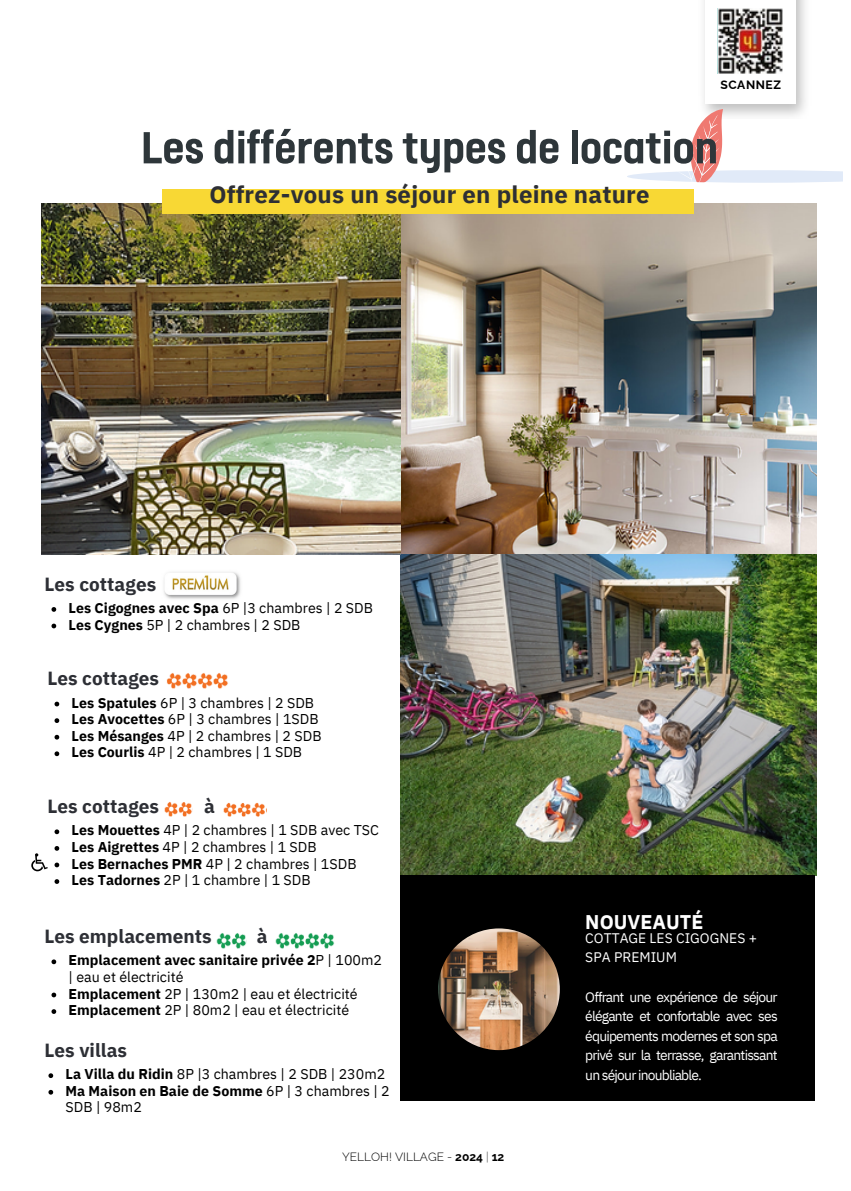
<style>
.page{position:relative;width:851px;height:1191px;background:#fff}
.page>*{position:absolute;margin:0;border:0;box-sizing:border-box;transform-origin:0 0}
.t1{font:700 50px "FS Dillon";color:#2e363a}
.t2{font:700 24px "IBM Plex Sans";letter-spacing:.01em;color:#2d2f35}
.t3{font:700 19.8px "IBM Plex Sans";color:#fff}
.t4{font:700 19px "IBM Plex Sans";color:#2d2f35}
.t5{font:14.2px/16.6px "IBM Plex Sans";color:#000}
.t6{font:700 14.2px/16.6px "IBM Plex Sans";color:#000}
.t7{font:13.8px/19.6px "IBM Plex Sans";letter-spacing:-.06em;color:#fff;text-align:justify}
.t8{font:13.8px/19.6px "IBM Plex Sans";color:#fff}
.t9{font:700 12.2px "Raleway";letter-spacing:.05em;color:#000}
.t10{font:300 12px "Raleway";color:#000}
.s1{font-weight:400}
.s2{font-weight:700}
.s3{font-weight:200}
</style>
<div class="page">
<img style="left:400px;top:204px;width:416px;height:672px">
<img style="left:41px;top:204px;width:359px;height:351px">
<svg style="left:627px;top:109px;width:216px;height:74px"></svg>
<svg style="left:717px;top:8px;width:66px;height:66px"></svg>
<img style="left:718px;top:9px;width:64px;height:64px">
<div style="left:400px;top:875px;width:415px;height:226px;background:#000"></div>
<img style="left:438px;top:928px;width:122px;height:122px;border-radius:50%">
<div style="left:162px;top:190px;width:532px;height:24px;background:#f8d834"></div>
<img style="left:166px;top:673px;width:62px;height:16px">
<img style="left:164px;top:802px;width:29px;height:15px">
<img style="left:223px;top:802px;width:43px;height:15px">
<img style="left:164px;top:572px;width:77px;height:27px">
<img style="left:216px;top:933px;width:30px;height:16px">
<img style="left:275px;top:933px;width:60px;height:16px">
<svg style="left:31px;top:853px;width:17px;height:18px"></svg>
<svg style="left:51px;top:607px;width:5px;height:5px"></svg>
<svg style="left:51px;top:624px;width:5px;height:4px"></svg>
<svg style="left:54px;top:702px;width:5px;height:4px"></svg>
<svg style="left:54px;top:718px;width:5px;height:5px"></svg>
<svg style="left:54px;top:735px;width:5px;height:5px"></svg>
<svg style="left:54px;top:751px;width:5px;height:5px"></svg>
<svg style="left:54px;top:829px;width:5px;height:5px"></svg>
<svg style="left:54px;top:846px;width:5px;height:5px"></svg>
<svg style="left:54px;top:863px;width:5px;height:4px"></svg>
<svg style="left:54px;top:879px;width:5px;height:5px"></svg>
<svg style="left:51px;top:959px;width:5px;height:5px"></svg>
<svg style="left:51px;top:993px;width:5px;height:4px"></svg>
<svg style="left:51px;top:1009px;width:5px;height:5px"></svg>
<svg style="left:48px;top:1073px;width:5px;height:5px"></svg>
<svg style="left:48px;top:1090px;width:5px;height:5px"></svg>
<p class="t9" style="left:720px;top:77px;width:62px">SCANNEZ</p>
<p class="t1" style="left:141px;top:124px;width:578px">Les différents types de location</p>
<p class="t2" style="left:209px;top:179px;width:442px">Offrez-vous un séjour en pleine nature</p>
<h3 class="t4" style="left:44px;top:571px;width:113px">Les cottages</h3>
<p class="t6" style="left:69px;top:599px;width:306px">Les Cigognes avec Spa <span class="s1">6P |3 chambres | 2 SDB</span></p>
<p class="t5" style="left:69px;top:616px;width:233px"><span class="s2">Les Cygnes</span> 5P | 2 chambres | 2 SDB</p>
<p class="t4" style="left:47px;top:666px;width:113px">Les cottages</p>
<h3 class="t5" style="left:72px;top:694px;width:244px"><span class="s2">Les Spatules</span> 6P | 3 chambres | 2 SDB</h3>
<p class="t5" style="left:72px;top:711px;width:248px"><span class="s2">Les Avocettes</span> 6P | 3 chambres | 1SDB</p>
<p class="t5" style="left:72px;top:727px;width:251px"><span class="s2">Les Mésanges</span> 4P | 2 chambres | 2 SDB</p>
<p class="t5" style="left:72px;top:744px;width:232px"><span class="s2">Les Courlis</span> 4P | 2 chambres | 1 SDB</p>
<p class="t4" style="left:47px;top:794px;width:113px">Les cottages</p>
<p class="t4" style="left:204px;top:794px;width:12px">à</p>
<p class="t5" style="left:72px;top:822px;width:309px"><span class="s2">Les Mouettes</span> 4P | 2 chambres | 1 SDB avec TSC</p>
<p class="t5" style="left:72px;top:838px;width:246px"><span class="s2">Les Aigrettes</span> 4P | 2 chambres | 1 SDB</p>
<p class="t5" style="left:72px;top:855px;width:286px"><span class="s2">Les Bernaches PMR</span> 4P | 2 chambres | 1SDB</p>
<h3 class="t5" style="left:72px;top:871px;width:241px"><span class="s2">Les Tadornes</span> 2P | 1 chambre | 1 SDB</h3>
<p class="t4" style="left:44px;top:924px;width:169px">Les emplacements</p>
<p class="t4" style="left:257px;top:924px;width:12px">à</p>
<p class="t6" style="left:69px;top:952px;width:315px">Emplacement avec sanitaire privée 2<span class="s1">P | 100m2 | eau et électricité</span></p>
<p class="t5" style="left:69px;top:985px;width:291px"><span class="s2">Emplacement</span> 2P | 130m2 | eau et électricité</p>
<p class="t5" style="left:69px;top:1001px;width:282px"><span class="s2">Emplacement</span> 2P | 80m2 | eau et électricité</p>
<p class="t4" style="left:44px;top:1038px;width:84px">Les villas</p>
<h2 class="t5" style="left:65px;top:1066px;width:321px"><span class="s2">La Villa du Ridin</span> 8P |3 chambres | 2 SDB | 230m2</h2>
<h4 class="t5" style="left:65px;top:1082px;width:326px"><span class="s2">Ma Maison en Baie de Somme</span> 6P | 3 chambres | 2<br>SDB | 98m2</h4>
<h3 class="t10" style="left:342px;top:1150px;width:164px">YELLOH! VILLAGE - <span class="s2">2024</span> <span class="s3">|</span> <span class="s2">12</span></h3>
<p class="t3" style="left:585px;top:908px;width:120px">NOUVEAUTÉ</p>
<p class="t8" style="left:585px;top:928px;width:173px">COTTAGE LES CIGOGNES +<br>SPA PREMIUM</p>
<p class="t7" style="left:585px;top:987px;width:194px">Offrant une expérience de séjour élégante et confortable avec ses équipements modernes et son spa privé sur la terrasse, garantissant un séjour inoubliable.</p>
</div>
